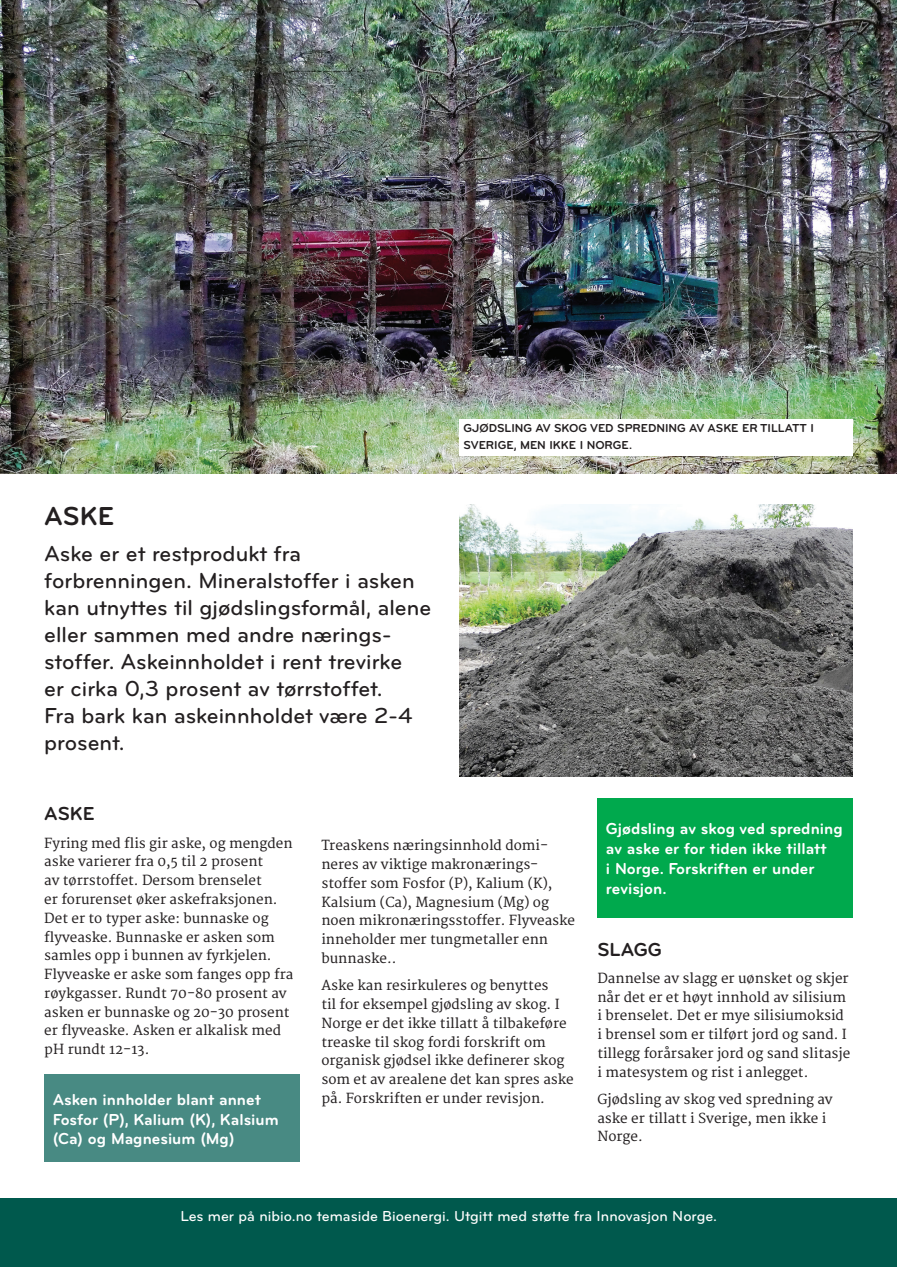
<style>
.page{position:relative;width:897px;height:1267px;background:#fff}
.page>*{position:absolute;margin:0;border:0;box-sizing:border-box;transform-origin:0 0}
.t1{font:700 27px "Bryant";color:#231f20}
.t2{font:500 22.5px/27px "Bryant";color:#231f20}
.t3{font:700 19.5px "Bryant";color:#231f20}
.t4{font:700 16.5px/19.8px "Bryant";color:#fff}
.t5{font:500 15px "Bryant";color:#fff}
.t6{font:13.5px/18.8px "Merriweather";color:#231f20}
.t7{font:700 12px/17.2px "Bryant";color:#231f20}
</style>
<div class="page">
<div style="left:0;top:1198px;width:896px;height:68px;background:#00594d"></div>
<img style="left:459px;top:505px;width:393px;height:271px">
<img style="left:0;top:0;width:896px;height:474px">
<div style="left:459px;top:418px;width:393px;height:37px;background:#fff"></div>
<div style="left:44px;top:1074px;width:255px;height:87px;background:#488a83"></div>
<div style="left:597px;top:798px;width:255px;height:119px;background:#00a94d"></div>
<h1 class="t1" style="left:44px;top:499px;width:71px">ASKE</h1>
<p class="t2" style="left:44px;top:539px;width:388px">Aske er et restprodukt fra forbrenningen. Mineralstoffer i asken kan utnyttes til gjødslingsformål, alene eller sammen med andre nærings&shy;stoffer. Askeinnholdet i rent trevirke<br>er cirka 0,3 prosent av tørrstoffet.<br>Fra bark kan askeinnholdet være 2-4 prosent.</p>
<p class="t7" style="left:463px;top:419px;width:352px">GJØDSLING AV SKOG VED SPREDNING AV ASKE ER TILLATT I<br>SVERIGE, MEN IKKE I NORGE.</p>
<h3 class="t3" style="left:44px;top:801px;width:52px">ASKE</h3>
<p class="t6" style="left:44px;top:834px;width:250px">Fyring med flis gir aske, og mengden aske varierer fra 0,5 til 2 prosent<br>av tørrstoffet. Dersom brenselet<br>er forurenset øker askefraksjonen.<br>Det er to typer aske: bunnaske og flyveaske. Bunnaske er asken som samles opp i bunnen av fyrkjelen.<br>Flyveaske er aske som fanges opp fra røykgasser. Rundt 70-80 prosent av asken er bunnaske og 20-30 prosent er flyveaske. Asken er alkalisk med pH rundt 12-13.</p>
<p class="t4" style="left:53px;top:1089px;width:227px">Asken innholder blant annet<br>Fosfor (P), Kalium (K), Kalsium (Ca) og Magnesium (Mg)</p>
<p class="t6" style="left:321px;top:836px;width:255px">Treaskens næringsinnhold domi&shy;neres av viktige makronærings&shy;stoffer som Fosfor (P), Kalium (K),<br>Kalsium (Ca), Magnesium (Mg) og noen mikronæringsstoffer. Flyveaske inneholder mer tungmetaller enn bunnaske..</p>
<p class="t6" style="left:321px;top:976px;width:254px">Aske kan resirkuleres og benyttes<br>til for eksempel gjødsling av skog. I Norge er det ikke tillatt å tilbakeføre treaske til skog fordi forskrift om organisk gjødsel ikke definerer skog som et av arealene det kan spres aske på. Forskriften er under revisjon.</p>
<p class="t4" style="left:606px;top:818px;width:238px">Gjødsling av skog ved spredning av aske er for tiden ikke tillatt<br>i Norge. Forskriften er under revisjon.</p>
<h3 class="t3" style="left:597px;top:936px;width:66px">SLAGG</h3>
<p class="t6" style="left:597px;top:969px;width:254px">Dannelse av slagg er uønsket og skjer når det er et høyt innhold av silisium i brenselet. Det er mye silisiumoksid i brensel som er tilført jord og sand. I tillegg forårsaker jord og sand slitasje i matesystem og rist i anlegget.</p>
<p class="t6" style="left:597px;top:1090px;width:237px">Gjødsling av skog ved spredning av aske er tillatt i Sverige, men ikke i<br>Norge.</p>
<p class="t5" style="left:180px;top:1207px;width:538px">Les mer på nibio.no temaside Bioenergi. Utgitt med støtte fra Innovasjon Norge.</p>
</div>
